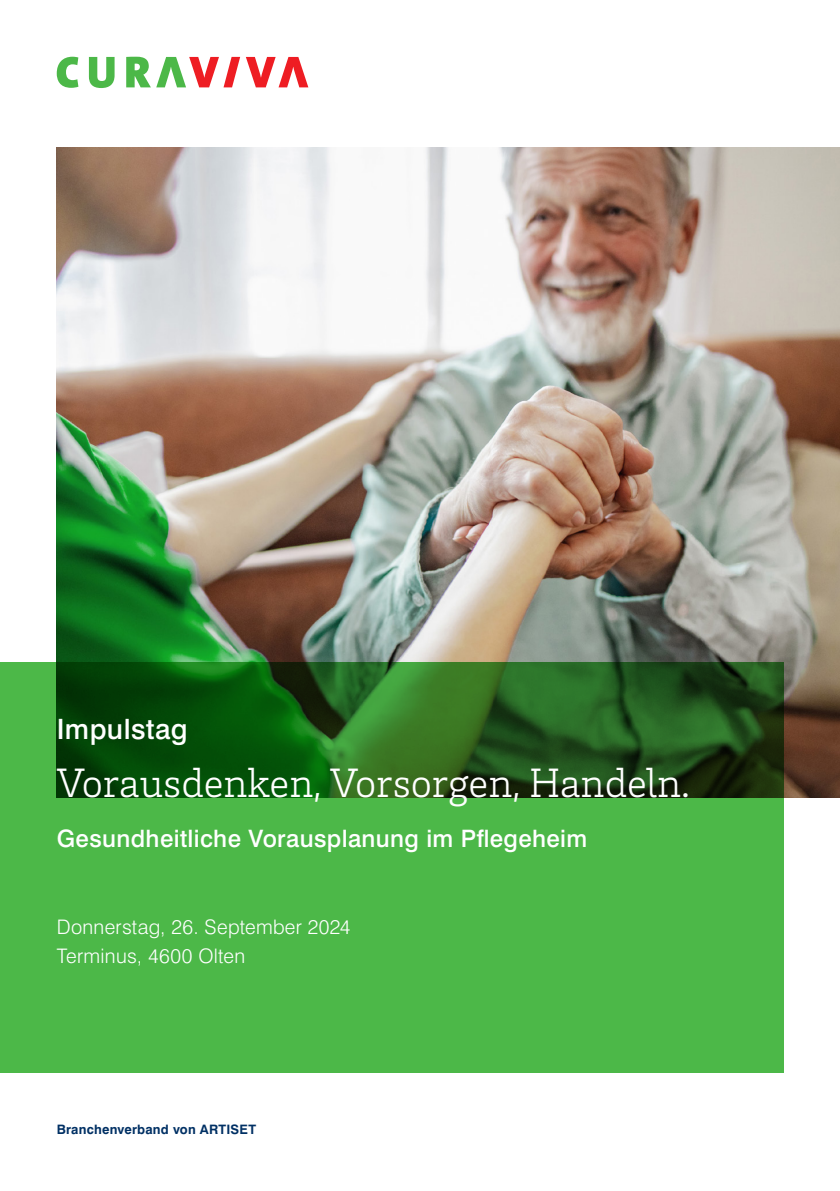
<style>
.page{position:relative;width:840px;height:1191px;background:#fff}
.page>*{position:absolute;margin:0;border:0;box-sizing:border-box;transform-origin:0 0}
.Titel_Weiss_Flyer_21pt{font:300 42px "Brix Slab";color:#fff}
.Übertitel_Weiss_Flyer_14pt{font:500 28px "Swiss 721 BT";letter-spacing:.015em;color:#fff}
.Subtitel_Weiss_Flyer_12pt{font:500 24px "Swiss 721 BT";letter-spacing:.015em;color:#fff}
.Leadtext_Weiss_Flyer{font:300 20px "Swiss 721 BT";letter-spacing:.015em;color:#fff}
.Text_ARTISET_Föderation_Flyer{font:700 13px "Swiss 721 BT";letter-spacing:.015em;color:#003064}
</style>
<div class="page">
<img style="left:57px;top:147px;width:782px;height:650px">
<svg style="left:0;top:662px;width:782px;height:410px;fill:#4cb848"></svg>
<svg style="left:57px;top:57px;width:21px;height:31px"></svg>
<svg style="left:89px;top:57px;width:25px;height:31px"></svg>
<svg style="left:126px;top:57px;width:114px;height:30px"></svg>
<svg style="left:246px;top:57px;width:62px;height:30px"></svg>
<p class="Übertitel_Weiss_Flyer_14pt" style="left:57px;top:711px;width:132px">Impulstag</p>
<p class="Titel_Weiss_Flyer_21pt" style="left:57px;top:756px;width:634px">Vorausdenken, Vorsorgen, Handeln.</p>
<p class="Subtitel_Weiss_Flyer_12pt" style="left:57px;top:824px;width:531px">Gesundheitliche Vorausplanung im Pflegeheim</p>
<p class="Leadtext_Weiss_Flyer" style="left:57px;top:914px;width:295px">Donnerstag, 26. September 2024</p>
<p class="Leadtext_Weiss_Flyer" style="left:57px;top:943px;width:190px">Terminus, 4600 Olten</p>
<p class="Text_ARTISET_Föderation_Flyer" style="left:57px;top:1121px;width:201px">Branchenverband von ARTISET</p>
</div>
